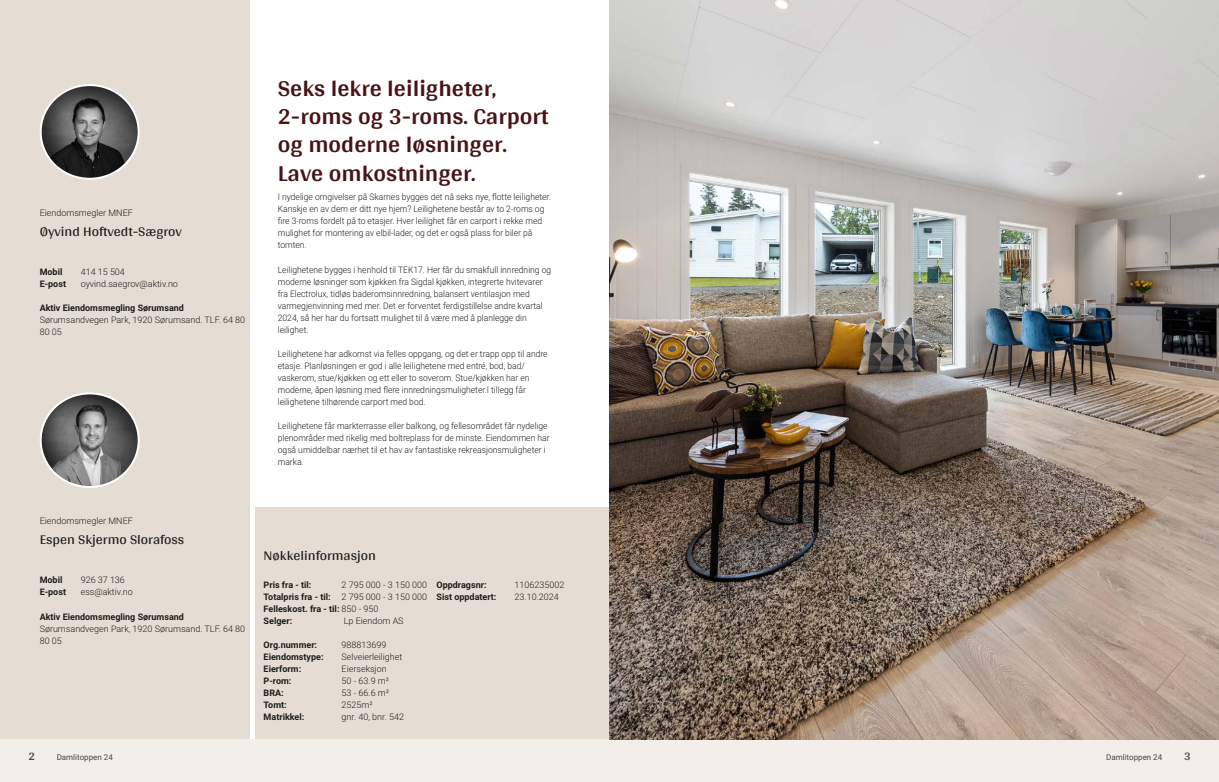
<style>
.page{position:relative;width:1219px;height:782px;background:#fff}
.page>*{position:absolute;margin:0;border:0;box-sizing:border-box;transform-origin:0 0}
.t1{font:700 24px/28px "Arya";color:#481317}
.t2{font:14px "Arya";color:#1d1d1b}
.t3{font:700 12px "Arya";color:#414749}
.t4{font:300 9px/12px "Roboto Vitec";color:#1d1d1b;scale:.95 1}
.t5{font:300 9px/12px "Roboto Vitec";color:#1d1d1b}
.t6{font:700 9px/12px "Roboto Vitec";color:#1d1d1b}
.t7{font:8px "Roboto Vitec";color:#414749}
.s1{font-weight:300}
</style>
<div class="page">
<div style="left:0;top:0;width:249px;height:739px;background:#e5dcd4"></div>
<div style="left:255px;top:506px;width:354px;height:233px;background:#e5dcd4"></div>
<img style="left:41px;top:85px;width:96px;height:94px">
<div style="left:40px;top:84px;width:100px;height:96px;border:2px solid #fff;border-radius:50%"></div>
<img style="left:41px;top:395px;width:96px;height:92px">
<div style="left:40px;top:392px;width:100px;height:96px;border:2px solid #fff;border-radius:50%"></div>
<div style="left:0;top:739px;width:609px;height:42px;background:#f2eeea"></div>
<div style="left:609px;top:739px;width:610px;height:42px;background:#f2eeea"></div>
<img style="left:609px;top:0;width:610px;height:739px">
<p class="t5" style="left:40px;top:206px;width:95px">Eiendomsmegler MNEF</p>
<h2 class="t2" style="left:40px;top:222px;width:144px">Øyvind Hoftvedt‑Sægrov</h2>
<p class="t6" style="left:40px;top:265px;width:24px">Mobil</p>
<p class="t5" style="left:81px;top:265px;width:46px">414 15 504</p>
<p class="t6" style="left:40px;top:277px;width:28px">E‑post</p>
<p class="t5" style="left:81px;top:277px;width:99px">oyvind.saegrov@aktiv.no</p>
<p class="t6" style="left:40px;top:301px;width:146px">Aktiv Eiendomsmegling Sørumsand</p>
<p class="t5" style="left:40px;top:313px;width:207px">Sørumsandvegen Park, 1920 Sørumsand. TLF. 64 80<br>80 05</p>
<h1 class="t1" style="left:278px;top:74px;width:272px">Seks lekre leiligheter,<br>2‑roms og 3‑roms. Carport og moderne løsninger.<br>Lave omkostninger.</h1>
<p class="t4" style="left:278px;top:191px;width:289px">I nydelige omgivelser på Skarnes bygges det nå seks nye, flotte leiligheter.<br>Kanskje en av dem er ditt nye hjem? Leilighetene består av to 2‑roms og fire 3-roms fordelt på to etasjer. Hver leilighet får en carport i rekke med mulighet for montering av elbil-lader, og det er også plass for biler på tomten.</p>
<p class="t4" style="left:278px;top:263px;width:289px">Leilighetene bygges i henhold til TEK17. Her får du smakfull innredning og moderne løsninger som kjøkken fra Sigdal kjøkken, integrerte hvitevarer fra Electrolux, tidløs baderomsinnredning, balansert ventilasjon med varmegjenvinning med mer. Det er forventet ferdigstillelse andre kvartal 2024, så her har du fortsatt mulighet til å være med å planlegge din leilighet.</p>
<p class="t4" style="left:278px;top:347px;width:286px">Leilighetene har adkomst via felles oppgang, og det er trapp opp til andre etasje. Planløsningen er god i alle leilighetene med entré, bod, bad/ vaskerom, stue/kjøkken og ett eller to soverom. Stue/kjøkken har en moderne, åpen løsning med flere innredningsmuligheter.I tillegg får leilighetene tilhørende carport med bod.</p>
<p class="t4" style="left:278px;top:419px;width:288px">Leilighetene får markterrasse eller balkong, og fellesområdet får nydelige plenområder med rikelig med boltreplass for de minste. Eiendommen har også umiddelbar nærhet til et hav av fantastiske rekreasjonsmuligheter i marka.</p>
<p class="t5" style="left:40px;top:514px;width:95px">Eiendomsmegler MNEF</p>
<h2 class="t2" style="left:40px;top:530px;width:146px">Espen Skjermo Slorafoss</h2>
<p class="t6" style="left:40px;top:573px;width:24px">Mobil</p>
<p class="t5" style="left:81px;top:573px;width:46px">926 37 136</p>
<p class="t6" style="left:40px;top:585px;width:28px">E-post</p>
<p class="t5" style="left:81px;top:585px;width:54px">ess@aktiv.no</p>
<p class="t6" style="left:40px;top:609px;width:146px">Aktiv Eiendomsmegling Sørumsand</p>
<p class="t5" style="left:40px;top:621px;width:207px">Sørumsandvegen Park, 1920 Sørumsand. TLF. 64 80<br>80 05</p>
<h2 class="t2" style="left:264px;top:546px;width:114px">Nøkkelinformasjon</h2>
<p class="t6" style="left:264px;top:577px;width:49px">Pris fra ‑ til:</p>
<p class="t6" style="left:264px;top:577px;width:165px;text-indent:78px"><span class="s1">2 795 000 ‑ 3 150 000<br></span>Totalpris fra ‑ til: <span class="s1">2 795 000 ‑ 3 150 000<br></span>Felleskost. fra ‑ til: <span class="s1">850 ‑ 950<br></span>Selger:</p>
<p class="t5" style="left:344px;top:613px;width:61px">Lp Eiendom AS</p>
<p class="t6" style="left:264px;top:637px;width:55px">Org.nummer:</p>
<p class="t5" style="left:342px;top:637px;width:46px">988813699</p>
<p class="t6" style="left:264px;top:649px;width:61px">Eiendomstype:</p>
<p class="t5" style="left:342px;top:649px;width:62px">Selveierleilighet</p>
<p class="t6" style="left:264px;top:661px;width:39px">Eierform:</p>
<p class="t5" style="left:342px;top:661px;width:47px">Eierseksjon</p>
<p class="t6" style="left:264px;top:673px;width:29px">P‑rom:</p>
<p class="t5" style="left:342px;top:673px;width:49px">50 ‑ 63.9 m²</p>
<p class="t6" style="left:264px;top:685px;width:22px">BRA:</p>
<p class="t5" style="left:342px;top:685px;width:49px">53 ‑ 66.6 m²</p>
<p class="t6" style="left:264px;top:697px;width:25px">Tomt:</p>
<p class="t5" style="left:342px;top:697px;width:33px">2525m²</p>
<p class="t6" style="left:264px;top:709px;width:42px">Matrikkel:</p>
<p class="t5" style="left:342px;top:709px;width:64px">gnr. 40, bnr. 542</p>
<p class="t6" style="left:437px;top:577px;width:52px">Oppdragsnr:</p>
<p class="t5" style="left:515px;top:577px;width:51px">1106235002</p>
<p class="t6" style="left:437px;top:589px;width:61px">Sist oppdatert:</p>
<p class="t5" style="left:515px;top:589px;width:46px">23.10.2024</p>
<h3 class="t3" style="left:28px;top:749px;width:8px">2</h3>
<p class="t7" style="left:57px;top:751px;width:58px">Damlitoppen 24</p>
<p class="t7" style="left:1106px;top:751px;width:58px">Damlitoppen 24</p>
<h3 class="t3" style="left:1184px;top:749px;width:8px">3</h3>
</div>
